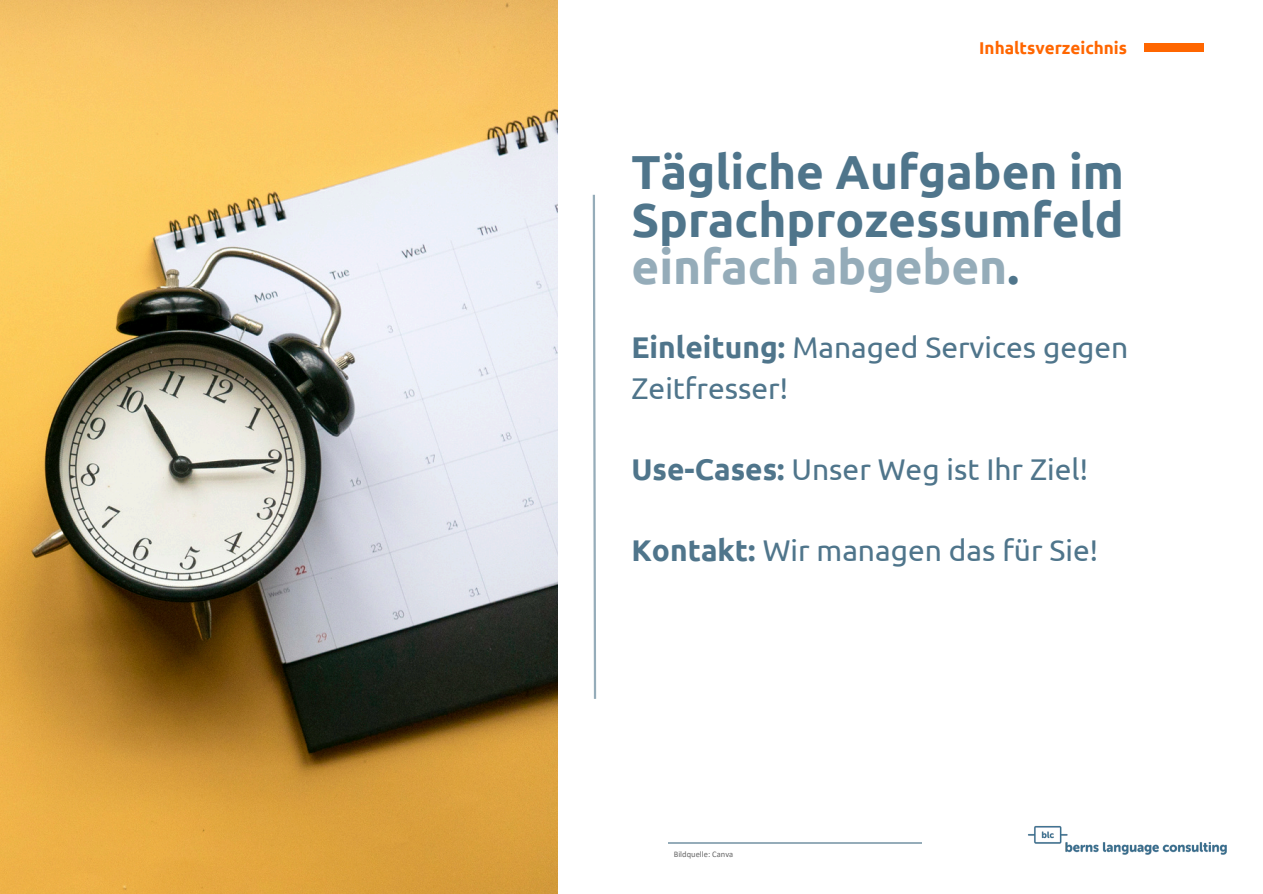
<style>
.page{position:relative;width:1263px;height:894px;background:#fff}
.page>*{position:absolute;margin:0;border:0;box-sizing:border-box;transform-origin:0 0}
.t1{font:700 47.7px/47.7px "Ubuntu";color:#4f758b;text-align:justify}
.t2{font:30px/40.7px "Ubuntu";color:#4f758b}
.t3{font:700 17.1px "Ubuntu";color:#f60}
.t4{font:8.55px "Calibri";color:#676767}
.s1{color:#95acb9}
.s2{font-weight:700}
</style>
<div class="page">
<img style="left:1028px;top:825px;width:199px;height:30px">
<hr style="left:668px;top:842px;width:253px;height:1px;background:#95acb9">
<img style="left:1144px;top:44px;width:60px;height:8px">
<svg style="left:592px;top:194px;width:5px;height:505px"></svg>
<img style="left:0;top:0;width:557px;height:893px">
<p class="t3" style="left:979px;top:38px;width:149px">Inhaltsverzeichnis</p>
<p class="t1" style="left:631px;top:147px;width:494px">Tägliche Aufgaben im Sprachprozessumfeld <span class="s1">einfach abgeben</span>.</p>
<h1 class="t2" style="left:631px;top:326px;width:498px"><span class="s2">Einleitung:</span> Managed Services gegen<br>Zeitfresser!</h1>
<h2 class="t2" style="left:631px;top:448px;width:458px"><span class="s2">Use-Cases:</span> Unser Weg ist Ihr Ziel!</h2>
<h2 class="t2" style="left:631px;top:529px;width:468px"><span class="s2">Kontakt:</span> Wir managen das für Sie!</h2>
<h2 class="t4" style="left:674px;top:850px;width:61px">Bildquelle: Canva</h2>
</div>
